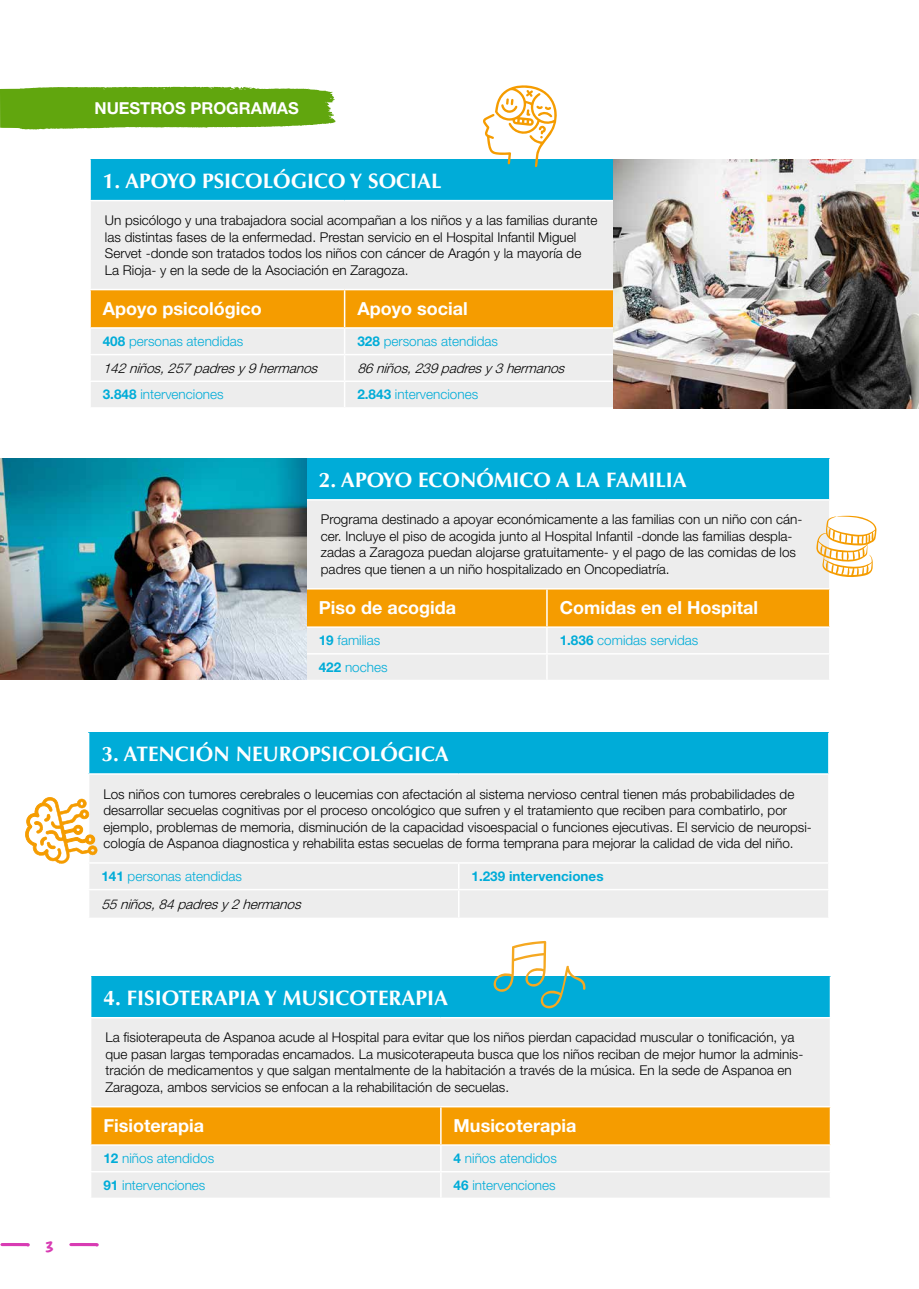
<style>
.page{position:relative;width:919px;height:1289px;background:#fff}
.page>*{position:absolute;margin:0;border:0;box-sizing:border-box;transform-origin:0 0}
.t1{font:700 21px "Optima";color:#fff}
.t2{font:700 18px "Helvetica Neue LT Pro";color:#fff}
.t3{font:700 16.5px "Helvetica Neue LT Pro";color:#fff}
.t4{font:300 13.5px/16.5px "Helvetica Neue LT Pro";color:#000}
.t5{font:300 13.5px "Helvetica Neue LT Pro";color:#00acd8}
.t6{font:italic 300 13.5px "Helvetica Neue LT Pro";color:#000}
.t7{font:700 13.5px "Helvetica Neue LT Pro";color:#00acd8}
.t8{font:13.5px "Gorri Sans";color:#d83bb3}
.s1{font-weight:700}
</style>
<div class="page">
<svg style="left:69px;top:1243px;width:30px;height:3px"></svg>
<svg style="left:0;top:1243px;width:30px;height:3px"></svg>
<div style="left:306px;top:458px;width:523px;height:42px;background:#00acd8"></div>
<div style="left:307px;top:501px;width:522px;height:87px;background:#ededed"></div>
<svg style="left:306px;top:589px;width:523px;height:90px;background:#f0cc8b"></svg>
<hr style="left:305px;top:589px;width:2px;height:37px;background:#fff">
<hr style="left:305px;top:626px;width:242px;height:2px;background:#fff">
<hr style="left:547px;top:626px;width:283px;height:2px;background:#fff">
<hr style="left:305px;top:458px;width:2px;height:41px;background:#fff">
<hr style="left:305px;top:499px;width:242px;height:1px;background:#fff">
<hr style="left:547px;top:499px;width:283px;height:1px;background:#fff">
<div style="left:91px;top:976px;width:739px;height:41px;background:#00acd8"></div>
<div style="left:91px;top:1018px;width:738px;height:87px;background:#ededed"></div>
<svg style="left:91px;top:1107px;width:739px;height:90px;background:#f0cc8c"></svg>
<hr style="left:829px;top:1172px;width:2px;height:25px;background:#fff">
<hr style="left:829px;top:1107px;width:2px;height:37px;background:#fff">
<hr style="left:90px;top:1144px;width:351px;height:1px;background:#fff">
<hr style="left:441px;top:1144px;width:390px;height:1px;background:#fff">
<hr style="left:829px;top:976px;width:2px;height:40px;background:#fff">
<hr style="left:90px;top:1016px;width:351px;height:2px;background:#fff">
<hr style="left:441px;top:1016px;width:390px;height:2px;background:#fff">
<div style="left:90px;top:159px;width:524px;height:42px;background:#00acd8"></div>
<div style="left:91px;top:201px;width:522px;height:88px;background:#ededed"></div>
<svg style="left:91px;top:290px;width:522px;height:117px;background:#efd3a1"></svg>
<hr style="left:89px;top:327px;width:255px;height:2px;background:#fff">
<hr style="left:344px;top:327px;width:270px;height:2px;background:#fff">
<hr style="left:89px;top:380px;width:255px;height:2px;background:#fff">
<hr style="left:89px;top:159px;width:2px;height:41px;background:#fff">
<hr style="left:89px;top:200px;width:255px;height:1px;background:#fff">
<hr style="left:344px;top:200px;width:270px;height:1px;background:#fff">
<svg style="left:0;top:87px;width:335px;height:42px;background:#6cac1f"></svg>
<img style="left:613px;top:159px;width:305px;height:249px">
<img style="left:1px;top:458px;width:305px;height:221px">
<div style="left:89px;top:732px;width:739px;height:42px;background:#00acd8"></div>
<div style="left:89px;top:775px;width:739px;height:142px;background:#ededed"></div>
<svg style="left:458px;top:863px;width:1px;height:54px"></svg>
<hr style="left:88px;top:773px;width:370px;height:1px;background:#fff">
<hr style="left:458px;top:773px;width:371px;height:1px;background:#fff">
<hr style="left:88px;top:862px;width:370px;height:1px;background:#fff">
<hr style="left:458px;top:862px;width:371px;height:1px;background:#fff">
<hr style="left:88px;top:888px;width:370px;height:2px;background:#fff">
<hr style="left:458px;top:888px;width:371px;height:2px;background:#fff">
<svg style="left:493px;top:940px;width:92px;height:69px"></svg>
<svg style="left:483px;top:85px;width:74px;height:82px"></svg>
<svg style="left:816px;top:516px;width:60px;height:61px"></svg>
<svg style="left:25px;top:794px;width:76px;height:123px"></svg>
<p class="t8" style="left:45px;top:1235px;width:10px">3</p>
<p class="t3" style="left:94px;top:98px;width:206px">NUESTROS PROGRAMAS</p>
<h1 class="t1" style="left:103px;top:168px;width:340px">1. APOYO PSICOLÓGICO Y SOCIAL</h1>
<p class="t4" style="left:105px;top:212px;width:494px">Un psicólogo y una trabajadora social acompañan a los niños y a las familias durante las distintas fases de la enfermedad. Prestan servicio en el Hospital Infantil Miguel Servet -donde son tratados todos los niños con cáncer de Aragón y la mayoría de La Rioja- y en la sede de la Asociación en Zaragoza.</p>
<h2 class="t2" style="left:103px;top:297px;width:160px">Apoyo psicológico</h2>
<h2 class="t2" style="left:357px;top:297px;width:112px">Apoyo social</h2>
<p class="t5" style="left:103px;top:333px;width:142px"><span class="s1">408</span> personas atendidas</p>
<p class="t5" style="left:357px;top:333px;width:142px"><span class="s1">328</span> personas atendidas</p>
<p class="t6" style="left:103px;top:360px;width:220px">142niños,257padresy 9hermanos</p>
<p class="t6" style="left:357px;top:360px;width:213px">86niños,239padresy 3hermanos</p>
<p class="t5" style="left:103px;top:386px;width:122px"><span class="s1">3.848</span> intervenciones</p>
<p class="t5" style="left:357px;top:386px;width:122px"><span class="s1">2.843</span> intervenciones</p>
<h1 class="t1" style="left:319px;top:467px;width:369px">2. APOYO ECONÓMICO A LA FAMILIA</h1>
<p class="t4" style="left:321px;top:511px;width:483px">Programa destinado a apoyar económicamente a las familias con un niño con cán&shy;cer. Incluye el piso de acogida junto al Hospital Infantil -donde las familias despla&shy;zadas a Zaragoza puedan alojarse gratuitamente- y el pago de las comidas de los padres que tienen a un niño hospitalizado en Oncopediatría.</p>
<h2 class="t2" style="left:319px;top:597px;width:139px">Piso de acogida</h2>
<h2 class="t2" style="left:559px;top:597px;width:200px">Comidas en el Hospital</h2>
<p class="t5" style="left:319px;top:632px;width:63px"><span class="s1">19</span> familias</p>
<p class="t5" style="left:559px;top:632px;width:140px"><span class="s1">1.836</span> comidas servidas</p>
<p class="t5" style="left:319px;top:659px;width:70px"><span class="s1">422</span> noches</p>
<h1 class="t1" style="left:101px;top:742px;width:349px">3. ATENCIÓN NEUROPSICOLÓGICA</h1>
<p class="t4" style="left:103px;top:785px;width:709px">Los niños con tumores cerebrales o leucemias con afectación al sistema nervioso central tienen más probabilidades de desarrollar secuelas cognitivas por el proceso oncológico que sufren y el tratamiento que reciben para combatirlo, por ejemplo, problemas de memoria, disminución de la capacidad visoespacial o funciones ejecutivas. El servicio de neuropsi&shy;cología de Aspanoa diagnostica y rehabilita estas secuelas de forma temprana para mejorar la calidad de vida del niño.</p>
<p class="t5" style="left:101px;top:868px;width:142px"><span class="s1">141</span> personas atendidas</p>
<p class="t7" style="left:471px;top:867px;width:134px">1.239 intervenciones</p>
<p class="t6" style="left:101px;top:895px;width:205px">55niños,84padresy 2hermanos</p>
<h1 class="t1" style="left:103px;top:985px;width:346px">4. FISIOTERAPIA Y MUSICOTERAPIA</h1>
<p class="t4" style="left:105px;top:1028px;width:699px">La fisioterapeuta de Aspanoa acude al Hospital para evitar que los niños pierdan capacidad muscular o tonificación, ya que pasan largas temporadas encamados. La musicoterapeuta busca que los niños reciban de mejor humor la adminis&shy;tración de medicamentos y que salgan mentalmente de la habitación a través de la música. En la sede de Aspanoa en Zaragoza, ambos servicios se enfocan a la rehabilitación de secuelas.</p>
<h2 class="t2" style="left:103px;top:1114px;width:102px">Fisioterapia</h2>
<h2 class="t2" style="left:453px;top:1114px;width:124px">Musicoterapia</h2>
<p class="t5" style="left:103px;top:1150px;width:112px"><span class="s1">12</span> niños atendidos</p>
<p class="t5" style="left:453px;top:1150px;width:105px"><span class="s1">4</span> niños atendidos</p>
<p class="t5" style="left:103px;top:1176px;width:104px"><span class="s1">91</span> intervenciones</p>
<p class="t5" style="left:453px;top:1176px;width:104px"><span class="s1">46</span> intervenciones</p>
</div>
